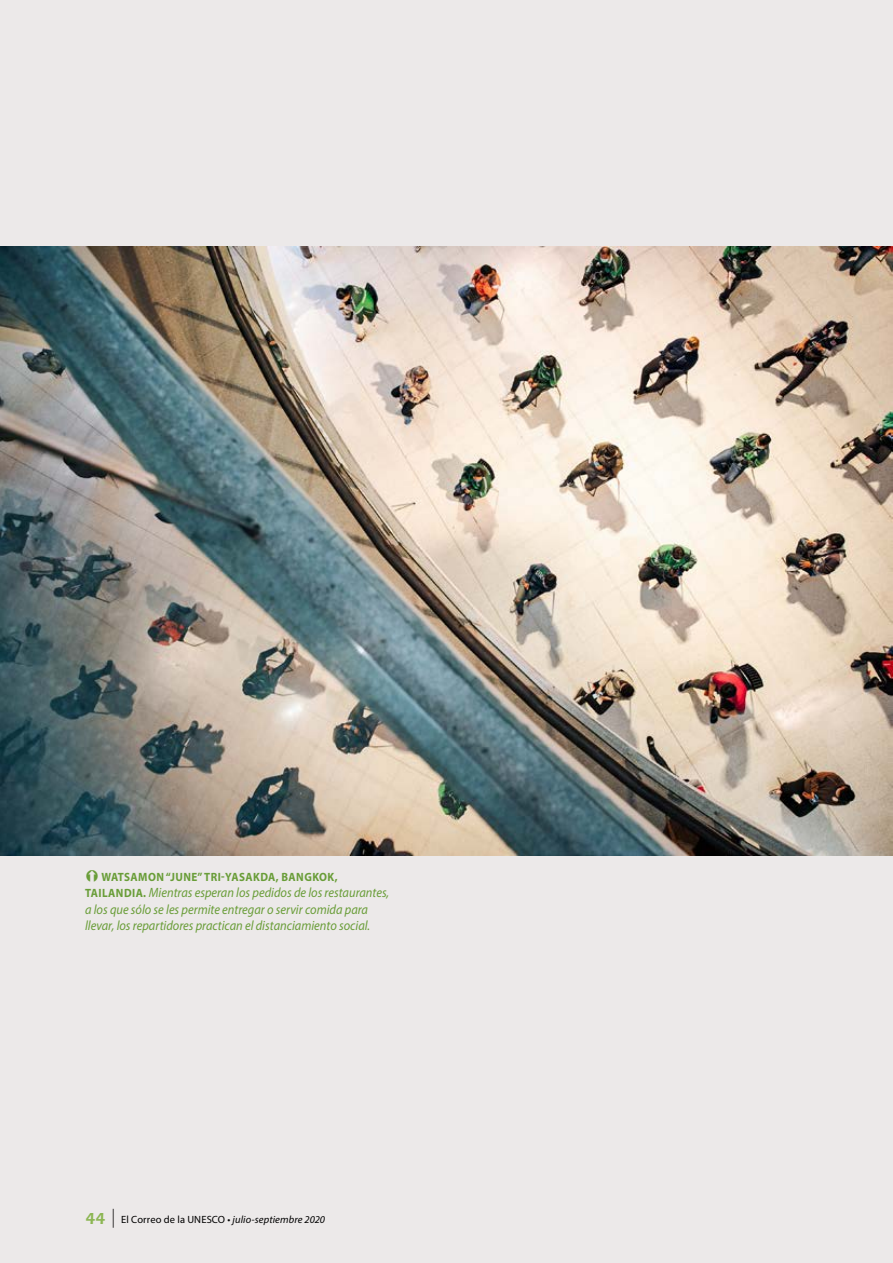
<style>
.page{position:relative;width:893px;height:1263px;background:#ece9e9}
.page>*{position:absolute;margin:0;border:0;box-sizing:border-box;transform-origin:0 0}
.t1{font:italic 13.5px/16.5px "Myriad Pro";color:#699d38;scale:.92 1}
.t2{font:700 12px "Myriad Pro";letter-spacing:.04em;color:#699d38;scale:.92 1}
.t3{font:italic 10.5px "Myriad Pro";letter-spacing:.01em;color:#000}
.s1{font-weight:700;font-style:normal;font-size:12px}
.s2{font-family:"ITC Eras Std";font-weight:600;font-style:normal;font-size:16.5px;color:#8cb653}
.s3{font-style:normal;font-size:18.9px}
.s4{font-style:normal}
</style>
<div class="page">
<img style="left:0;top:246px;width:893px;height:610px">
<p class="t2" style="left:101px;top:869px;width:258px">WATSAMON “JUNE” TRI-YASAKDA, BANGKOK,</p>
<p class="t1" style="left:85px;top:884px;width:332px"><span class="s1">TAILANDIA.</span> Mientras esperan los pedidos de los restaurantes, a los que sólo se les permite entregar o servir comida para llevar, los repartidores practican el distanciamiento social.</p>
<p class="t3" style="left:85px;top:1212px;width:241px"><span class="s2">44</span> <span class="s3">|</span> <span class="s4">El Correo de la UNESCO •</span> julio-septiembre 2020</p>
</div>
